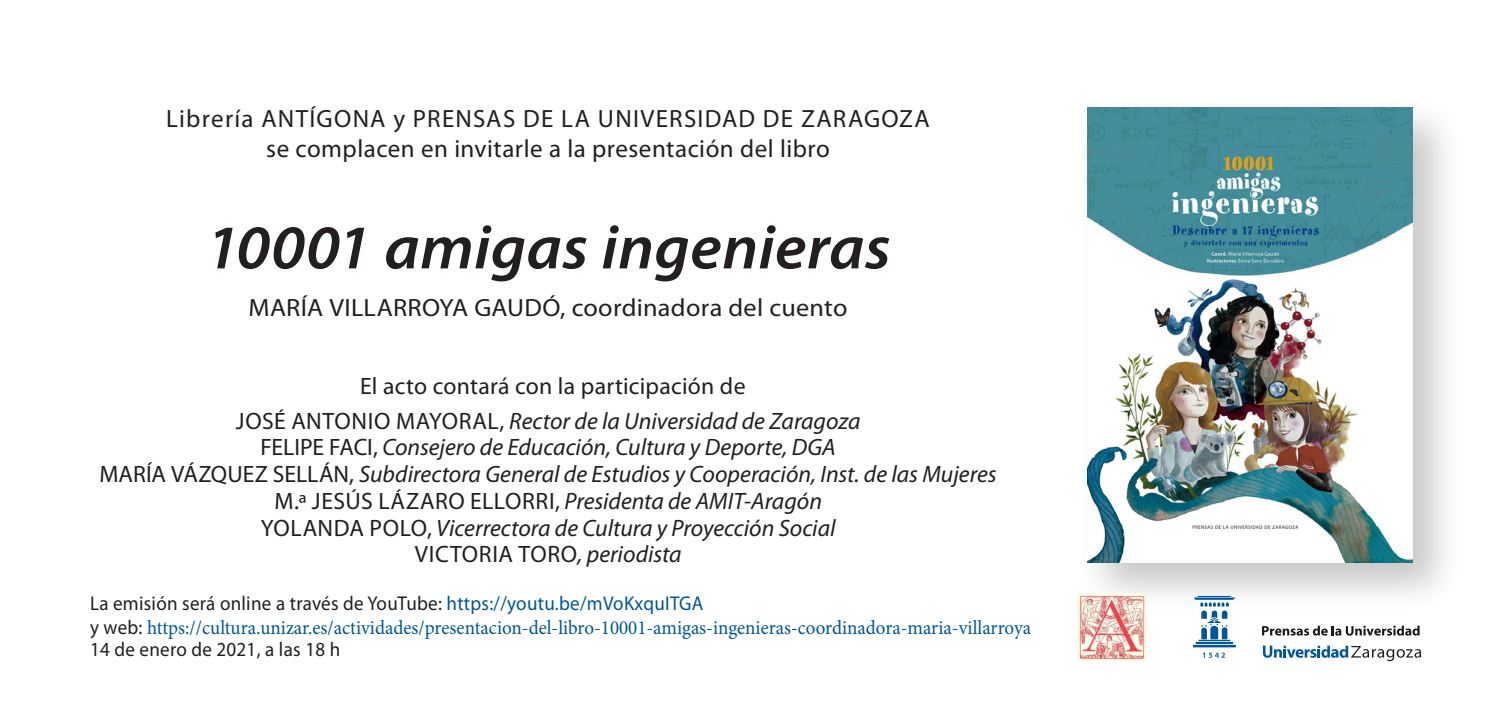
<style>
.page{position:relative;width:1489px;height:709px;background:#fff}
.page>*{position:absolute;margin:0;border:0;box-sizing:border-box;transform-origin:0 0}
.t1{font:italic 600 62.5px "Myriad Pro";letter-spacing:.005em;color:#231f20;scale:1.05 1}
.t2{font:25px "Myriad Pro";letter-spacing:.05em;color:#231f20}
.t3{font:25px "Myriad Pro";letter-spacing:.02em;color:#231f20}
.t4{font:25px "Myriad Pro";letter-spacing:.02em;color:#231f20;scale:1.05 1}
.t5{font:italic 23.75px "Myriad Pro";color:#231f20}
.t6{font:23.75px "Myriad Pro";letter-spacing:.015em;color:#231f20}
.t7{font:20px "Minion Pro";color:#015698;scale:.95 1}
.t8{font:20px "Myriad Pro";letter-spacing:.015em;color:#231f20;scale:.95 1}
.s1{font-style:normal}
.s2{font-style:italic}
.s3{color:#015698}
.s4{font-family:"Myriad Pro";color:#231f20}
</style>
<div class="page">
<div style="left:1076px;top:97px;width:387px;height:516px;background:#231f20;opacity:.25"></div>
<img style="left:1087px;top:108px;width:325px;height:454px">
<svg style="left:1262px;top:645px;width:158px;height:16px"></svg>
<svg style="left:1262px;top:625px;width:157px;height:10px"></svg>
<svg style="left:1192px;top:596px;width:43px;height:62px"></svg>
<img style="left:1077px;top:594px;width:67px;height:67px">
<p class="t2" style="left:166px;top:103px;width:765px">Librería ANTÍGONA y PRENSAS DE LA UNIVERSIDAD DE ZARAGOZA</p>
<p class="t3" style="left:266px;top:133px;width:565px">se complacen en invitarle a la presentación del libro</p>
<p class="t1" style="left:205px;top:208px;width:654px">10001 amigas ingenieras</p>
<p class="t4" style="left:249px;top:292px;width:571px">MARÍA VILLARROYA GAUDÓ, coordinadora del cuento</p>
<p class="t6" style="left:360px;top:371px;width:387px">El acto contará con la participación de</p>
<p class="t5" style="left:236px;top:406px;width:626px"><span class="s1">JOSÉ ANTONIO MAYORAL,</span> Rector de la Universidad de Zaragoza</p>
<p class="t5" style="left:260px;top:433px;width:576px"><span class="s1">FELIPE FACI,</span> Consejero de Educación, Cultura y Deporte, DGA</p>
<p class="t5" style="left:99px;top:459px;width:898px"><span class="s1">MARÍA VÁZQUEZ SELLÁN,</span> Subdirectora General de Estudios y Cooperación, Inst. de las Mujeres</p>
<p class="t5" style="left:274px;top:486px;width:549px"><span class="s1">M.ª JESÚS LÁZARO ELLORRI,</span> Presidenta de AMIT-Aragón</p>
<p class="t5" style="left:261px;top:513px;width:576px"><span class="s1">YOLANDA POLO,</span> Vicerrectora de Cultura y Proyección Social</p>
<p class="t6" style="left:415px;top:539px;width:268px">VICTORIA TORO<span class="s2">, periodista</span></p>
<p class="t8" style="left:90px;top:590px;width:647px">La emisión será online a través de YouTube: <span class="s3">https://youtu.be/mVoKxquITGA</span></p>
<p class="t7" style="left:90px;top:613px;width:991px"><span class="s4">y web:</span> https://cultura.unizar.es/actividades/presentacion-del-libro-10001-amigas-ingenieras-coordinadora-maria-villarroya</p>
<p class="t8" style="left:90px;top:637px;width:265px">14 de enero de 2021, a las 18 h</p>
</div>
